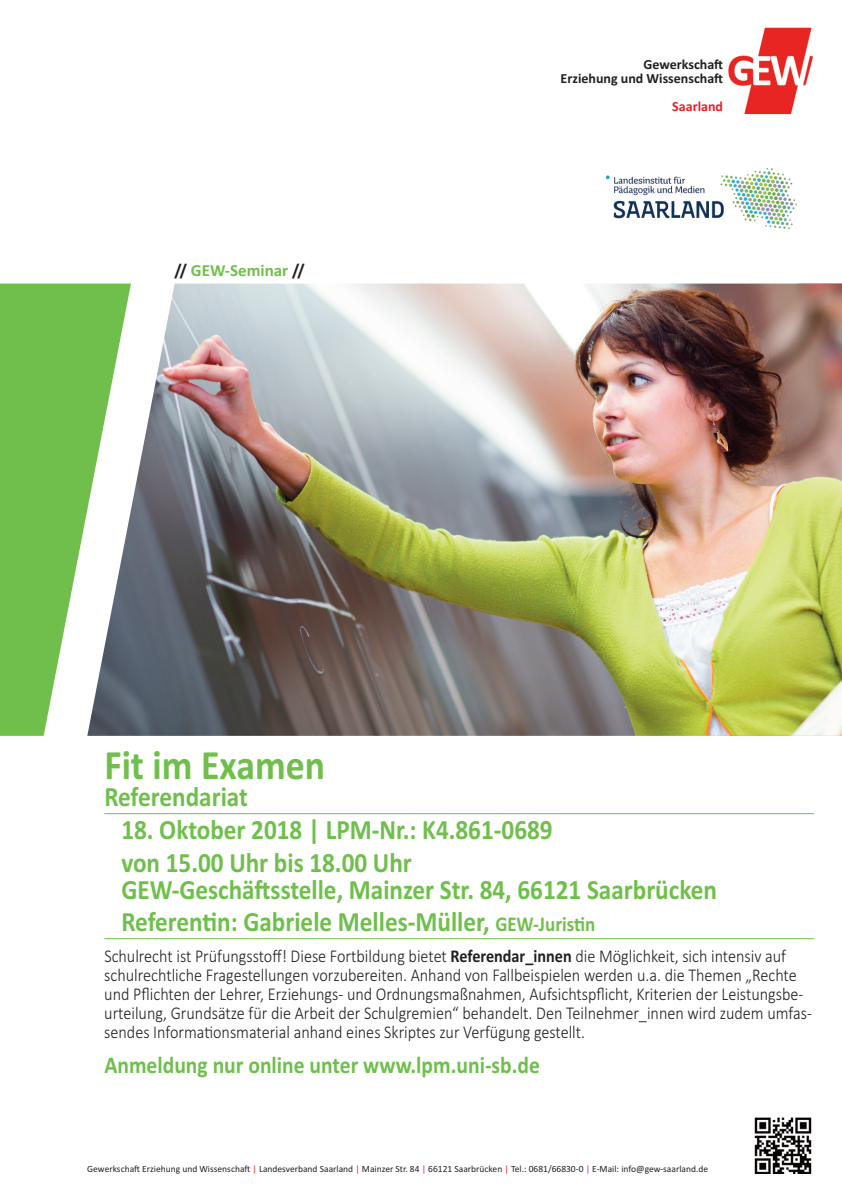
<style>
.page{position:relative;width:842px;height:1191px;background:#fff}
.page>*{position:absolute;margin:0;border:0;box-sizing:border-box;transform-origin:0 0}
.t1{font:700 42px "Calibri";color:#70bf4c;scale:.9 1}
.t2{font:700 28px/32.7px "Calibri";color:#70bf4c;scale:.9 1}
.t3{font:700 24px "Calibri";color:#70bf4c;scale:.9 1}
.t4{font:300 18px/19px "Calibri";color:#231f20;scale:.9 1}
.t5{font:700 17px "Calibri";color:#70bf4c}
.t6{font:700 14px/14px "Calibri";color:#231f20;text-align:right}
.t7{font:700 14px "Calibri";color:#ee1d23}
.t8{font:9.5px "Calibri";color:#231f20}
.s1{color:#231f20}
.s2{font-size:21px}
.s3{font-weight:700}
.s4{color:#ee1d23}
</style>
<div class="page">
<img style="left:728px;top:28px;width:85px;height:87px">
<svg style="left:0;top:283px;width:87px;height:453px;background:#81c661"></svg>
<hr style="left:104px;top:813px;width:710px;height:1px;background:#70bf4c">
<hr style="left:104px;top:938px;width:710px;height:1px;background:#70bf4c">
<img style="left:606px;top:169px;width:191px;height:60px">
<img style="left:87px;top:283px;width:755px;height:453px">
<img style="left:755px;top:1117px;width:56px;height:57px">
<p class="t5" style="left:175px;top:260px;width:132px"><span class="s1">//</span> GEW-Seminar <span class="s1">//</span></p>
<p class="t6" style="left:561px;top:57px;width:164px">Gewerkschaft<br>Erziehung und Wissenschaft</p>
<p class="t7" style="left:672px;top:98px;width:52px">Saarland</p>
<h1 class="t1" style="left:104px;top:740px;width:247px">Fit im Examen</h1>
<h2 class="t2" style="left:104px;top:780px;width:161px">Referendariat</h2>
<h2 class="t2" style="left:121px;top:813px;width:481px">18. Oktober 2018 | LPM-Nr.: K4.861-0689 von 15.00 Uhr bis 18.00 Uhr</h2>
<h2 class="t2" style="left:121px;top:872px;width:663px">GEW-Geschäftsstelle, Mainzer Str. 84, 66121 Saarbrücken<br>Referentin: Gabriele Melles-Müller, <span class="s2">GEW-Juristin</span></h2>
<p class="t4" style="left:104px;top:946px;width:788px">Schulrecht ist Prüfungsstoff! Diese Fortbildung bietet <span class="s3">Referendar_innen</span> die Möglichkeit, sich intensiv auf schulrechtliche Fragestellungen vorzubereiten. Anhand von Fallbeispielen werden u.a. die Themen „Rechte und Pflichten der Lehrer, Erziehungs- und Ordnungsmaßnahmen, Aufsichtspflicht, Kriterien der Leistungsbe&shy;urteilung, Grundsätze für die Arbeit der Schulgremien“ behandelt. Den Teilnehmer_innen wird zudem umfas&shy;sendes Informationsmaterial anhand eines Skriptes zur Verfügung gestellt.</p>
<h3 class="t3" style="left:104px;top:1050px;width:486px">Anmeldung nur online unter www.lpm.uni-sb.de</h3>
<p class="t8" style="left:87px;top:1163px;width:622px">Gewerkschaft Erziehung und Wissenschaft <span class="s4">|</span> Landesverband Saarland <span class="s4">|</span> Mainzer Str. 84 <span class="s4">|</span> 66121 Saarbrücken <span class="s4">|</span> Tel.: 0681/66830-0 <span class="s4">|</span> E-Mail: info@gew-saarland.de</p>
</div>
